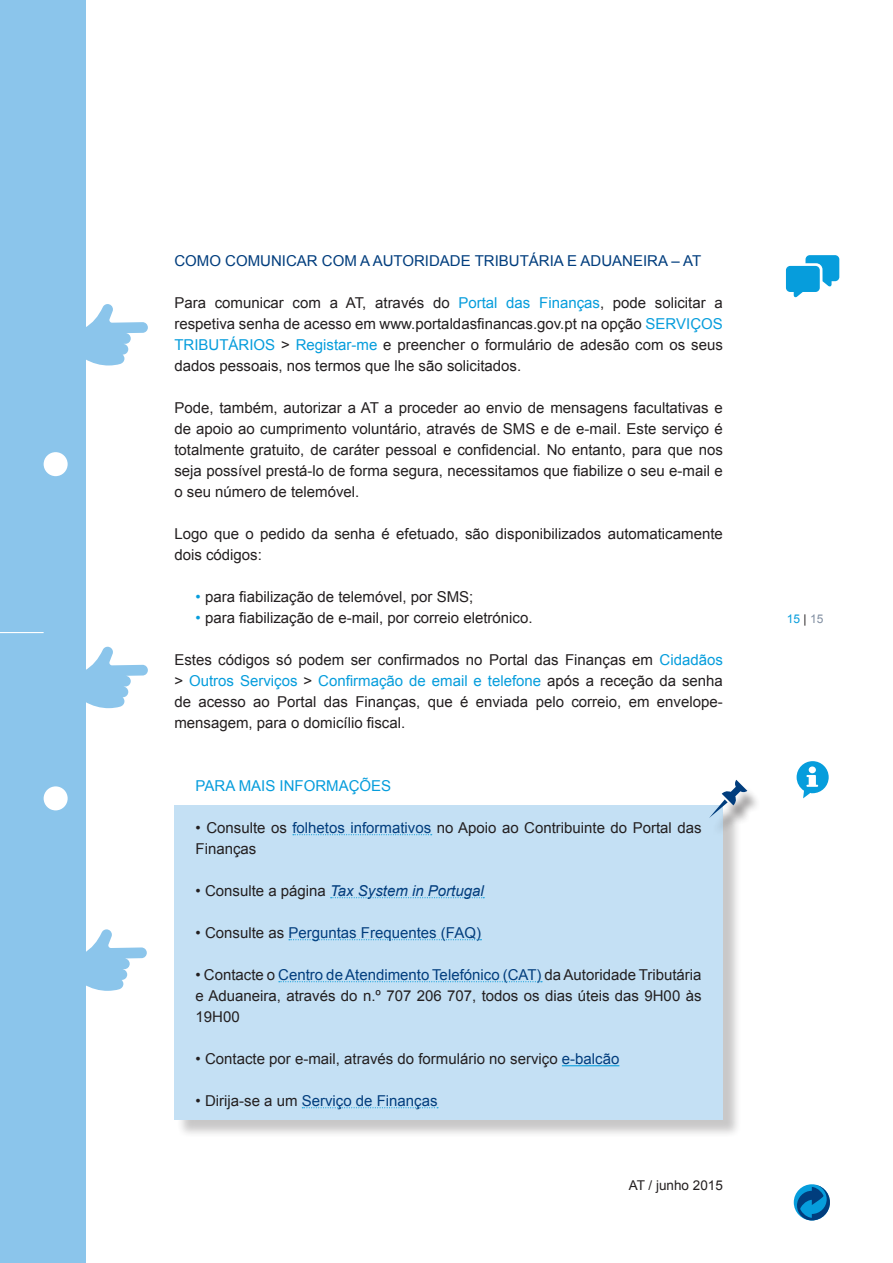
<style>
.page{position:relative;width:893px;height:1263px;background:#fff}
.page>*{position:absolute;margin:0;border:0;box-sizing:border-box;transform-origin:0 0}
.t1{font:15px/21px "Arial";color:#231f20;text-align:justify}
.t2{font:15px "Arial";color:#013d7d}
.t3{font:italic 15px "Arial";color:#013d7d}
.t4{font:15px "Arial";color:#069ddc}
.t5{font:13.5px "Arial";color:#231f20}
.t6{font:12px "Arial";color:#069ddc}
.s1{color:#069ddc}
.s2{color:#013d7d}
.s3{font-style:normal;color:#231f20}
.s4{color:#231f20}
.s5{color:#808ea1}
</style>
<div class="page">
<div style="left:177px;top:807px;width:564px;height:331px;background:#231f20;opacity:.25"></div>
<div style="left:174px;top:805px;width:549px;height:314px;background:#c4e0f4"></div>
<div style="left:708px;top:784px;width:52px;height:52px;background:#231f20;opacity:.5"></div>
<svg style="left:709px;top:780px;width:38px;height:38px"></svg>
<svg style="left:293px;top:834px;width:139px;height:1px"></svg>
<svg style="left:331px;top:897px;width:153px;height:1px"></svg>
<svg style="left:289px;top:939px;width:192px;height:1px"></svg>
<svg style="left:279px;top:981px;width:263px;height:1px"></svg>
<hr style="left:562px;top:1065px;width:57px;height:1px;background:#069ddc">
<svg style="left:302px;top:1107px;width:136px;height:1px"></svg>
<div style="left:794px;top:1184px;width:36px;height:36px;background:#069ddc;border-radius:50%"></div>
<svg style="left:797px;top:1184px;width:33px;height:36px"></svg>
<svg style="left:85px;top:304px;width:63px;height:62px"></svg>
<svg style="left:85px;top:647px;width:63px;height:61px"></svg>
<div style="left:0;top:0;width:85px;height:1263px;background:#8bc5eb"></div>
<div style="left:44px;top:452px;width:24px;height:24px;background:#fff;border-radius:50%"></div>
<div style="left:44px;top:786px;width:24px;height:24px;background:#fff;border-radius:50%"></div>
<hr style="left:0;top:632px;width:44px;height:1px;background:#fff">
<svg style="left:797px;top:761px;width:32px;height:37px"></svg>
<svg style="left:85px;top:929px;width:62px;height:62px"></svg>
<svg style="left:786px;top:255px;width:53px;height:43px"></svg>
<p class="t2" style="left:174px;top:251px;width:528px">COMO COMUNICAR COM A AUTORIDADE TRIBUTÁRIA E ADUANEIRA – AT</p>
<p class="t1" style="left:174px;top:292px;width:550px">Para comunicar com a AT, através do <span class="s1">Portal das Finanças</span>, pode solicitar a respetiva senha de acesso em www.portaldasfinancas.gov.pt na opção <span class="s1">SERVIÇOS TRIBUTÁRIOS</span> &gt; <span class="s1">Registar-me</span> e preencher o formulário de adesão com os seus dados pessoais, nos termos que lhe são solicitados.</p>
<p class="t1" style="left:174px;top:397px;width:550px">Pode, também, autorizar a AT a proceder ao envio de mensagens facultativas e de apoio ao cumprimento voluntário, através de SMS e de e-mail. Este serviço é totalmente gratuito, de caráter pessoal e confidencial. No entanto, para que nos seja possível prestá-lo de forma segura, necessitamos que fiabilize o seu e-mail e o seu número de telemóvel.</p>
<p class="t1" style="left:174px;top:523px;width:550px">Logo que o pedido da senha é efetuado, são disponibilizados automaticamente dois códigos:</p>
<p class="t1" style="left:196px;top:586px;width:279px"><span class="s1">•</span> para fiabilização de telemóvel, por SMS;</p>
<p class="t1" style="left:196px;top:607px;width:339px"><span class="s1">•</span> para fiabilização de e-mail, por correio eletrónico.</p>
<p class="t1" style="left:174px;top:649px;width:550px">Estes códigos só podem ser confirmados no Portal das Finanças em <span class="s1">Cidadãos </span>&gt; <span class="s1">Outros Serviços</span> &gt; <span class="s1">Confirmação de email e telefone</span> após a receção da senha de acesso ao Portal das Finanças, que é enviada pelo correio, em envelope&shy;mensagem, para o domicílio fiscal.</p>
<p class="t4" style="left:196px;top:776px;width:197px">PARA MAIS INFORMAÇÕES</p>
<p class="t1" style="left:196px;top:817px;width:507px">• Consulte os <span class="s2">folhetos informativos</span> no Apoio ao Contribuinte do Portal das<br>Finanças</p>
<p class="t3" style="left:196px;top:881px;width:290px"><span class="s3">• Consulte a página</span> Tax System in Portugal</p>
<p class="t2" style="left:196px;top:923px;width:287px"><span class="s4">• Consulte as</span> Perguntas Frequentes (FAQ)</p>
<p class="t1" style="left:196px;top:964px;width:507px">• Contacte o <span class="s2">Centro de Atendimento Telefónico (CAT)</span> da Autoridade Tributária e Aduaneira, através do n.º 707 206 707, todos os dias úteis das 9H00 às 19H00</p>
<p class="t1" style="left:196px;top:1048px;width:425px">• Contacte por e-mail, através do formulário no serviço <span class="s2">e-balcão</span></p>
<p class="t2" style="left:196px;top:1091px;width:243px"><span class="s4">• Dirija-se a um</span> Serviço de Finanças</p>
<p class="t5" style="left:629px;top:1176px;width:96px">AT / junho 2015</p>
<p class="t6" style="left:787px;top:611px;width:38px">15 <span class="s4">|</span> <span class="s5">15</span></p>
</div>
